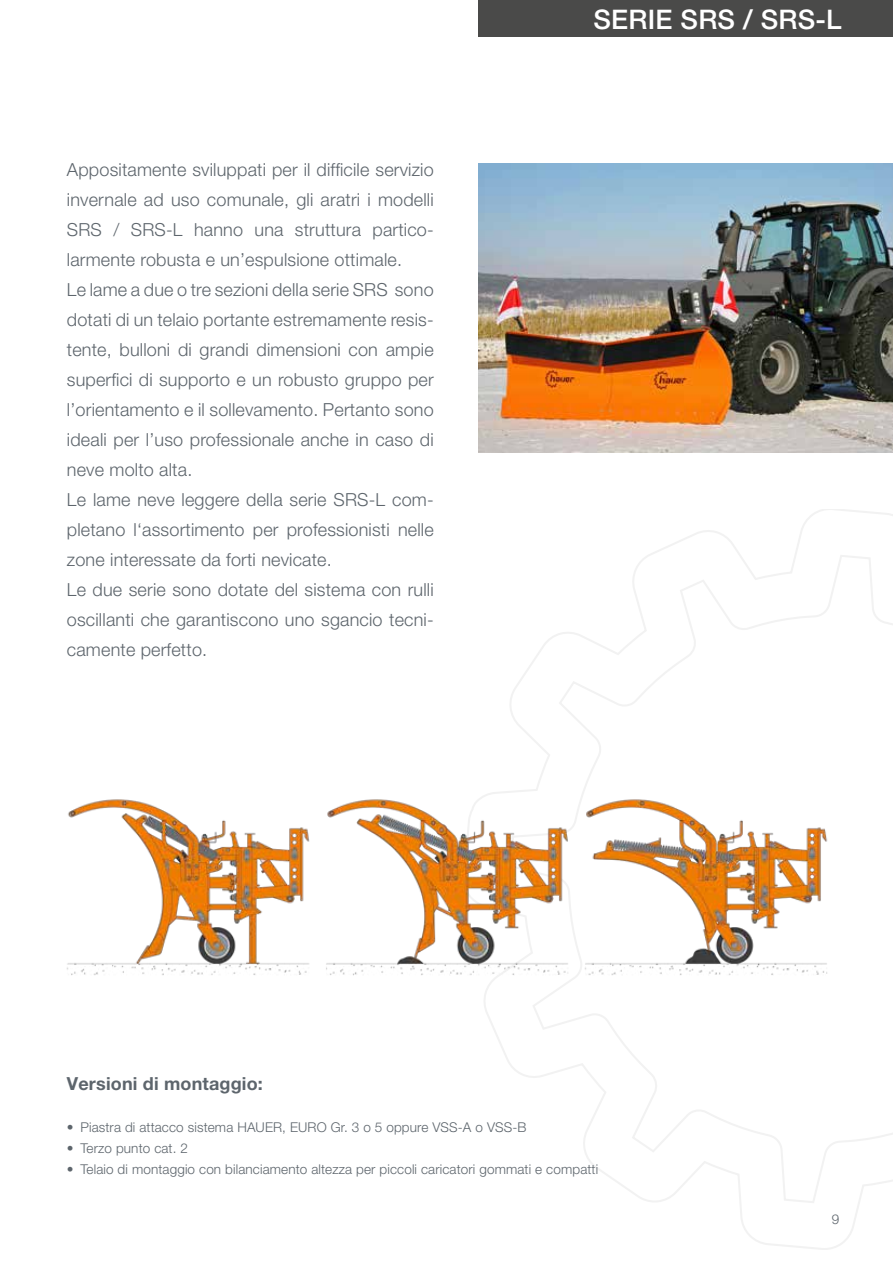
<style>
.page{position:relative;width:893px;height:1263px;background:#fff}
.page>*{position:absolute;margin:0;border:0;box-sizing:border-box;transform-origin:0 0}
.t1{font:500 27px "Helvetica Neue LT Pro";letter-spacing:.01em;color:#fff}
.t2{font:300 18px/30px "Helvetica Neue LT Pro";letter-spacing:.01em;color:#5d656c}
.t3{font:700 18px "Helvetica Neue LT Pro";letter-spacing:.01em;color:#5d656c}
.t4{font:300 13.5px "Helvetica Neue LT Pro";letter-spacing:.01em;color:#5d656c}
</style>
<div class="page">
<svg style="left:484px;top:509px;width:409px;height:740px"></svg>
<img style="left:478px;top:163px;width:415px;height:289px">
<div style="left:478px;top:0;width:415px;height:36px;background:#4a4a49"></div>
<img style="left:67px;top:782px;width:772px;height:194px">
<p class="t2" style="left:67px;top:154px;width:368px">Appositamente sviluppati per il difficile servizio invernale ad uso comunale, gli aratri i modelli SRS / SRS-L hanno una struttura partico&shy;larmente robusta e un’espulsione ottimale.<br>Le lame a due o tre sezioni della serie SRS sono dotati di un telaio portante estremamente resis&shy;tente, bulloni di grandi dimensioni con ampie superfici di supporto e un robusto gruppo per l’orientamento e il sollevamento. Pertanto sono ideali per l’uso professionale anche in caso di neve molto alta.<br>Le lame neve leggere della serie SRS-L com&shy;pletano l‘assortimento per professionisti nelle zone interessate da forti nevicate.<br>Le due serie sono dotate del sistema con rulli oscillanti che garantiscono uno sgancio tecni&shy;camente perfetto.</p>
<h1 class="t1" style="left:593px;top:3px;width:250px">SERIE SRS / SRS-L</h1>
<p class="t3" style="left:67px;top:1072px;width:198px">Versioni di montaggio:</p>
<p class="t4" style="left:67px;top:1119px;width:461px">• Piastra di attacco sistema HAUER, EURO Gr. 3 o 5 oppure VSS-A o VSS-B</p>
<p class="t4" style="left:67px;top:1140px;width:123px">• Terzo punto cat. 2</p>
<p class="t4" style="left:67px;top:1161px;width:533px">• Telaio di montaggio con bilanciamento altezza per piccoli caricatori gommati e compatti</p>
<p class="t4" style="left:832px;top:1211px;width:9px">9</p>
</div>
